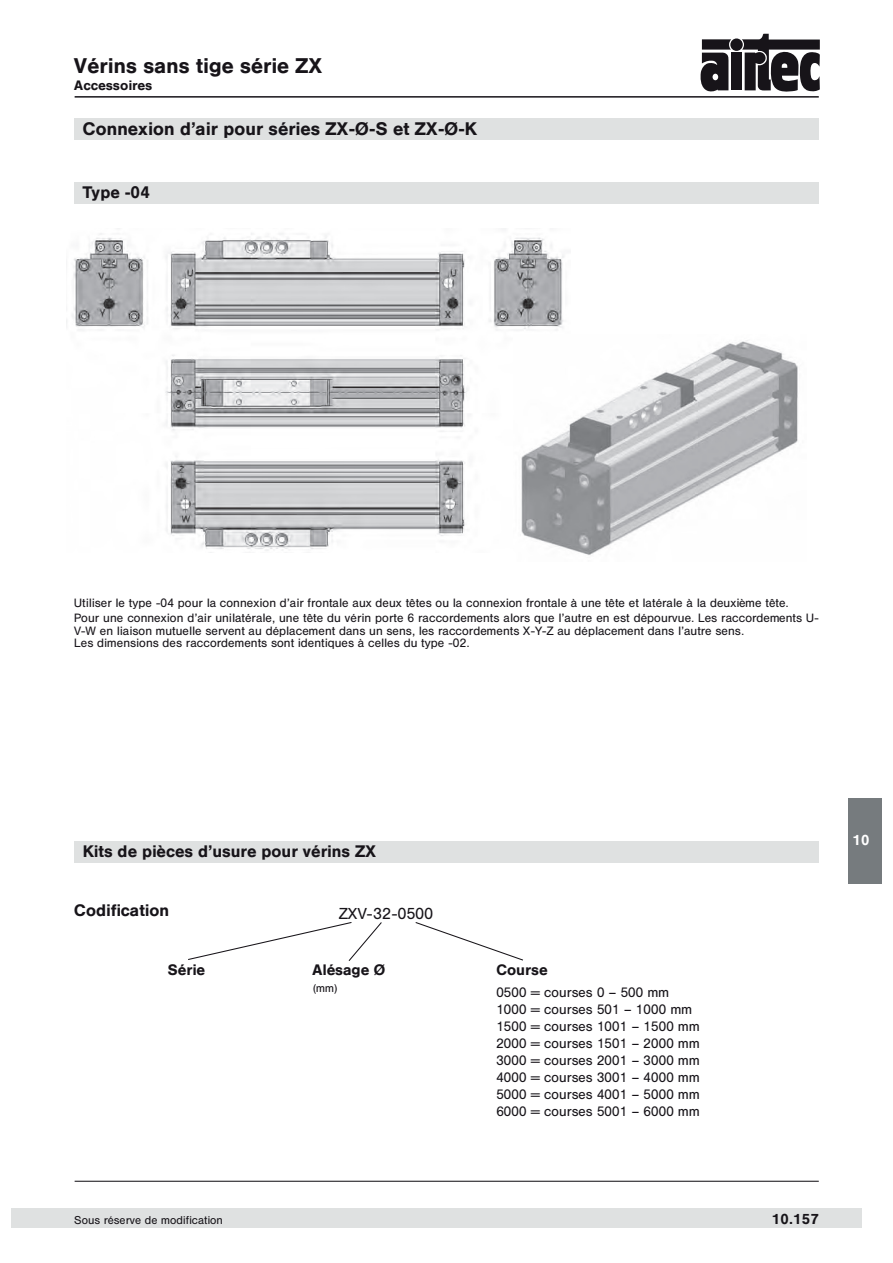
<style>
.page{position:relative;width:893px;height:1263px;background:#fff}
.page>*{position:absolute;margin:0;border:0;box-sizing:border-box;transform-origin:0 0}
.t1{font:21px "Hel Med";letter-spacing:.025em;color:#171419}
.t2{font:18px "Hel Med";letter-spacing:.025em;color:#171419}
.t3{font:16.5px "Hel Med";letter-spacing:.025em;color:#171419}
.t4{font:15.75px "Hel Reg";letter-spacing:.035em;color:#171419}
.t5{font:15px "Hel Med";letter-spacing:.025em;color:#171419}
.t6{font:14.25px "Hel Med";color:#171419}
.t7{font:14.25px "Hel Med";color:#fff}
.t8{font:13.5px/17px "Hel Reg";letter-spacing:.035em;color:#171419}
.t9{font:13.5px "Hel Med";letter-spacing:.025em;color:#171419}
.t10{font:12px/14.9px "Hel Reg";letter-spacing:.035em;color:#171419}
.t11{font:11.25px "Hel Reg";letter-spacing:.035em;color:#171419}
</style>
<div class="page">
<div style="left:848px;top:798px;width:34px;height:85px;background:#767b7e"></div>
<div style="left:730px;top:38px;width:13px;height:13px;background:#171419;border-radius:50%"></div>
<div style="left:731px;top:53px;width:11px;height:37px;background:#171419"></div>
<svg style="left:700px;top:39px;width:31px;height:53px"></svg>
<svg style="left:742px;top:34px;width:78px;height:58px"></svg>
<div style="left:75px;top:182px;width:744px;height:21px;background:#dfe1e1"></div>
<div style="left:11px;top:1209px;width:850px;height:19px;background:#dfe1e1"></div>
<img style="left:66px;top:233px;width:498px;height:318px">
<img style="left:514px;top:335px;width:284px;height:220px">
<div style="left:75px;top:841px;width:744px;height:21px;background:#dfe1e1"></div>
<svg style="left:415px;top:922px;width:108px;height:39px"></svg>
<svg style="left:188px;top:922px;width:194px;height:39px"></svg>
<div style="left:75px;top:118px;width:744px;height:21px;background:#dfe1e1"></div>
<hr style="left:75px;top:96px;width:744px;height:2px;background:#171419">
<hr style="left:75px;top:1181px;width:744px;height:1px;background:#171419">
<h1 class="t1" style="left:75px;top:54px;width:249px">Vérins sans tige série ZX</h1>
<p class="t9" style="left:75px;top:78px;width:79px">Accessoires</p>
<h2 class="t2" style="left:83px;top:118px;width:395px">Connexion d’air pour séries ZX-Ø-S et ZX-Ø-K</h2>
<h3 class="t3" style="left:83px;top:182px;width:68px">Type -04</h3>
<p class="t10" style="left:75px;top:595px;width:746px">Utiliser le type -04 pour la connexion d’air frontale aux deux têtes ou la connexion frontale à une tête et latérale à la deuxième tête.<br>Pour une connexion d’air unilatérale, une tête du vérin porte 6 raccordements alors que l’autre en est dépourvue. Les raccordements U-</p>
<p class="t10" style="left:75px;top:624px;width:671px;line-height:12.8px">V-W en liaison mutuelle servent au déplacement dans un sens, les raccordements X-Y-Z au déplacement dans l’autre sens.<br>Les dimensions des raccordements sont identiques à celles du type -02.</p>
<h3 class="t3" style="left:83px;top:841px;width:295px">Kits de pièces d’usure pour vérins ZX</h3>
<h3 class="t3" style="left:75px;top:901px;width:96px">Codification</h3>
<h3 class="t4" style="left:339px;top:905px;width:95px">ZXV-32-0500</h3>
<p class="t5" style="left:168px;top:961px;width:39px">Série</p>
<p class="t5" style="left:313px;top:961px;width:74px">Alésage Ø</p>
<p class="t11" style="left:313px;top:982px;width:26px">(mm)</p>
<p class="t5" style="left:497px;top:961px;width:52px">Course</p>
<p class="t8" style="left:497px;top:983px;width:205px">0500 = courses 0 – 500 mm<br>1000 = courses 501 – 1000 mm<br>1500 = courses 1001 – 1500 mm<br>2000 = courses 1501 – 2000 mm<br>3000 = courses 2001 – 3000 mm<br>4000 = courses 3001 – 4000 mm<br>5000 = courses 4001 – 5000 mm<br>6000 = courses 5001 – 6000 mm</p>
<p class="t7" style="left:853px;top:831px;width:18px">10</p>
<p class="t11" style="left:75px;top:1214px;width:150px">Sous réserve de modification</p>
<p class="t6" style="left:772px;top:1210px;width:48px">10.157</p>
</div>
